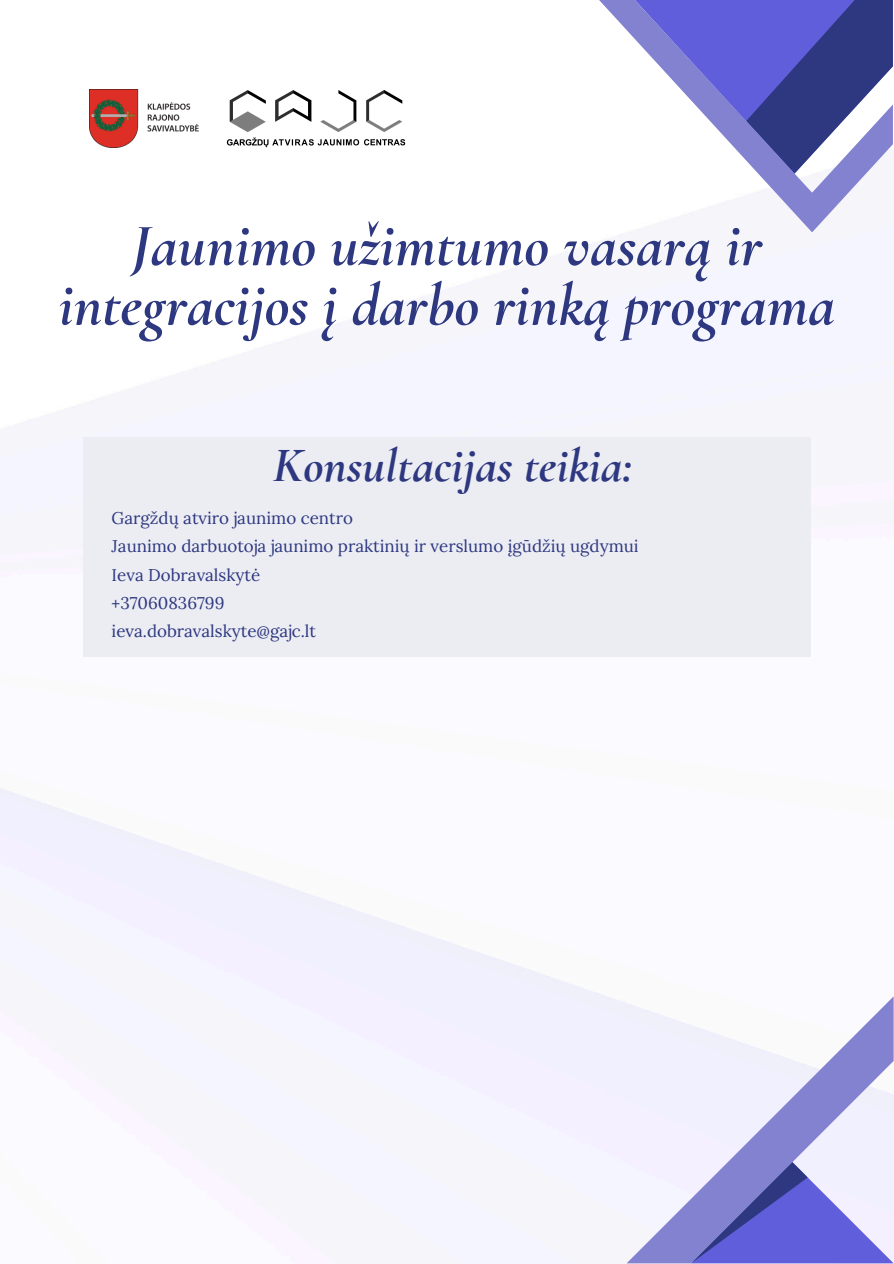
<style>
.page{position:relative;width:894px;height:1264px;background:#fff}
.page>*{position:absolute;margin:0;border:0;box-sizing:border-box;transform-origin:0 0}
.t1{font:italic 700 60.45px/59.7px "Cormorant Garamond";color:#2d3880;text-align:center}
.t2{font:italic 700 49.05px "Cormorant Garamond";color:#2d3880}
.t3{font:16.95px "Lora";color:#2d3880}
</style>
<div class="page">
<img style="left:0;top:0;width:893px;height:1263px">
<svg style="left:599px;top:0;width:293px;height:232px"></svg>
<svg style="left:626px;top:996px;width:267px;height:266px;fill:#f0f0ff"></svg>
<svg style="left:691px;top:1162px;width:202px;height:100px"></svg>
<img style="left:89px;top:89px;width:121px;height:59px">
<img style="left:226px;top:89px;width:179px;height:59px">
<div style="left:83px;top:437px;width:727px;height:219px;background:#ececf3"></div>
<p class="t1" style="left:59px;top:216px;width:777px">Jaunimo užimtumo vasarą ir integracijos į darbo rinką programa</p>
<h1 class="t2" style="left:273px;top:436px;width:361px">Konsultacijas teikia:</h1>
<h2 class="t3" style="left:112px;top:507px;width:243px">Gargždų atviro jaunimo centro</h2>
<p class="t3" style="left:112px;top:535px;width:528px">Jaunimo darbuotoja jaunimo praktinių ir verslumo įgūdžių ugdymui</p>
<p class="t3" style="left:112px;top:563px;width:150px">Ieva Dobravalskytė</p>
<p class="t3" style="left:112px;top:592px;width:114px">+37060836799</p>
<p class="t3" style="left:112px;top:620px;width:206px">ieva.dobravalskyte@gajc.lt</p>
</div>
